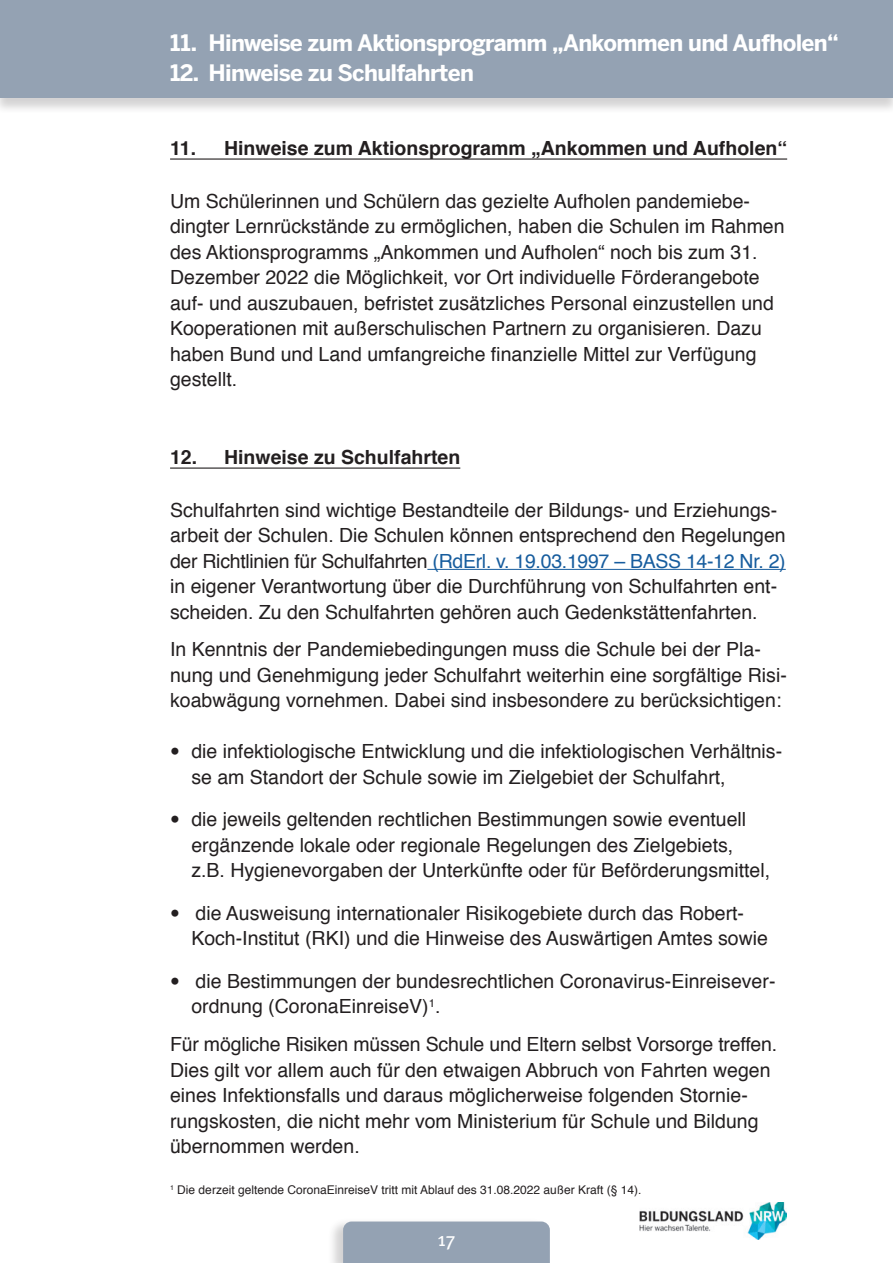
<style>
.page{position:relative;width:893px;height:1263px;background:#fff}
.page>*{position:absolute;margin:0;border:0;box-sizing:border-box;transform-origin:0 0}
.t1{font:700 22.5px "Benton Sans";letter-spacing:-.03em;color:#fff}
.Flies{font:19.5px/25.5px "Helvetica";color:#231f20}
.Subheads_Linie{font:700 19.5px "Helvetica";color:#231f20}
.t2{font:19.5px "Meta Pro";color:#fff}
.Flies-2{font:12px "Helvetica";color:#231f20}
.s1{color:#175d9e}
</style>
<div class="page">
<div style="left:327px;top:1217px;width:223px;height:46px;background:#231f20;opacity:.2"></div>
<div style="left:343px;top:1221px;width:207px;height:42px;background:#94a2b3"></div>
<div style="left:0;top:0;width:893px;height:115px;background:#231f20;opacity:.2"></div>
<div style="left:0;top:0;width:893px;height:98px;background:#94a2b3"></div>
<img style="left:640px;top:1203px;width:147px;height:36px">
<hr style="left:170px;top:158px;width:617px;height:2px;background:#231f20">
<hr style="left:170px;top:467px;width:290px;height:2px;background:#231f20">
<hr style="left:427px;top:569px;width:359px;height:1px;background:#175d9e">
<p class="t1" style="left:170px;top:29px;width:670px">11. Hinweise zum Aktionsprogramm „Ankommen und Aufholen“</p>
<p class="t1" style="left:170px;top:59px;width:305px">12. Hinweise zu Schulfahrten</p>
<p class="Subheads_Linie" style="left:170px;top:133px;width:619px">11. Hinweise zum Aktionsprogramm „Ankommen und Aufholen“</p>
<p class="Flies" style="left:170px;top:189px;width:616px">Um Schülerinnen und Schülern das gezielte Aufholen pandemiebe&shy;dingter Lernrückstände zu ermöglichen, haben die Schulen im Rahmen des Aktionsprogramms „Ankommen und Aufholen“ noch bis zum 31.<br>Dezember 2022 die Möglichkeit, vor Ort individuelle Förderangebote auf- und auszubauen, befristet zusätzliches Personal einzustellen und Kooperationen mit außerschulischen Partnern zu organisieren. Dazu haben Bund und Land umfangreiche finanzielle Mittel zur Verfügung gestellt.</p>
<p class="Subheads_Linie" style="left:170px;top:442px;width:292px">12. Hinweise zu Schulfahrten</p>
<p class="Flies" style="left:170px;top:498px;width:617px">Schulfahrten sind wichtige Bestandteile der Bildungs- und Erziehungs&shy;arbeit der Schulen. Die Schulen können entsprechend den Regelungen der Richtlinien für Schulfahrten <span class="s1">(RdErl. v. 19.03.1997 – BASS 14-12 Nr. 2) </span>in eigener Verantwortung über die Durchführung von Schulfahrten ent&shy;scheiden. Zu den Schulfahrten gehören auch Gedenkstättenfahrten.</p>
<p class="Flies" style="left:170px;top:637px;width:618px">In Kenntnis der Pandemiebedingungen muss die Schule bei der Pla&shy;nung und Genehmigung jeder Schulfahrt weiterhin eine sorgfältige Risi&shy;koabwägung vornehmen. Dabei sind insbesondere zu berücksichtigen:</p>
<p class="Flies" style="left:191px;top:739px;width:592px">die infektiologische Entwicklung und die infektiologischen Verhältnis&shy;se am Standort der Schule sowie im Zielgebiet der Schulfahrt,</p>
<p class="Flies" style="left:191px;top:807px;width:580px">die jeweils geltenden rechtlichen Bestimmungen sowie eventuell ergänzende lokale oder regionale Regelungen des Zielgebiets, z.B. Hygienevorgaben der Unterkünfte oder für Beförderungsmittel,</p>
<p class="Flies" style="left:191px;top:901px;width:578px">die Ausweisung internationaler Risikogebiete durch das Robert-<br>Koch-Institut (RKI) und die Hinweise des Auswärtigen Amtes sowie</p>
<p class="Flies" style="left:191px;top:969px;width:586px">die Bestimmungen der bundesrechtlichen Coronavirus-Einreisever&shy;ordnung (CoronaEinreiseV)<sup>1</sup>.</p>
<p class="Flies" style="left:170px;top:1032px;width:609px">Für mögliche Risiken müssen Schule und Eltern selbst Vorsorge treffen.<br>Dies gilt vor allem auch für den etwaigen Abbruch von Fahrten wegen eines Infektionsfalls und daraus möglicherweise folgenden Stornie&shy;rungskosten, die nicht mehr vom Ministerium für Schule und Bildung übernommen werden.</p>
<p class="Flies-2" style="left:170px;top:1180px;width:473px"><sup>1</sup> Die derzeit geltende CoronaEinreiseV tritt mit Ablauf des 31.08.2022 außer Kraft (§ 14).</p>
<p class="t2" style="left:437px;top:1224px;width:19px">17</p>
</div>
